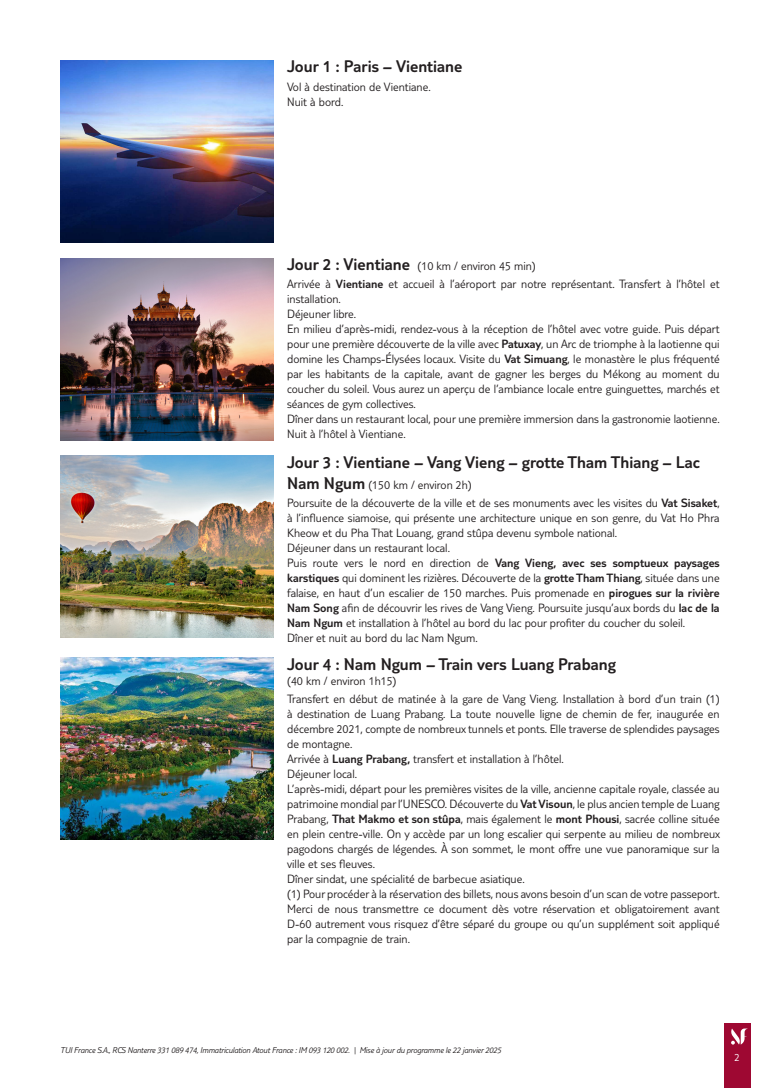
<style>
.page{position:relative;width:780px;height:1088px;background:#fff}
.page>*{position:absolute;margin:0;border:0;box-sizing:border-box;transform-origin:0 0}
.t1{font:300 17.5px "TUI Type";color:#231f20}
.t2{font:300 12.5px/15px "TUI Type";color:#231f20}
.t3{font:300 11.25px "TUI Type";color:#fff}
.t4{font:italic 300 8.75px "TUI Type";letter-spacing:-.02em;color:#231f20}
.s1{font-size:17.5px}
.s2{font-style:inherit}
</style>
<div class="page">
<div style="left:724px;top:1023px;width:26px;height:65px;background:#9e0832"></div>
<svg style="left:731px;top:1028px;width:17px;height:16px"></svg>
<img style="left:60px;top:60px;width:213px;height:182px">
<img style="left:60px;top:258px;width:213px;height:182px">
<img style="left:60px;top:456px;width:213px;height:182px">
<img style="left:60px;top:658px;width:213px;height:182px">
<h1 class="t1" style="left:287px;top:56px;width:177px">Jour 1 : Paris – Vientiane</h1>
<p class="t2" style="left:287px;top:79px;width:145px">Vol à destination de Vientiane.<br>Nuit à bord.</p>
<p class="t2" style="left:287px;top:256px;width:434px;line-height:18.5px"><span class="s1">Jour 2 : Vientiane</span> (10 km / environ 45 min)<br>Arrivée à <span class="s2">Vientiane</span> et accueil à l’aéroport par notre représentant. Transfert à l’hôtel et</p>
<p class="t2" style="left:287px;top:291px;width:434px">installation.<br>Déjeuner libre.<br>En milieu d’après-midi, rendez-vous à la réception de l’hôtel avec votre guide. Puis départ pour une première découverte de la ville avec <span class="s2">Patuxay</span>, un Arc de triomphe à la laotienne qui domine les Champs-Élysées locaux. Visite du <span class="s2">Vat Simuang</span>, le monastère le plus fréquenté par les habitants de la capitale, avant de gagner les berges du Mékong au moment du coucher du soleil. Vous aurez un aperçu de l’ambiance locale entre guinguettes, marchés et séances de gym collectives.<br>Dîner dans un restaurant local, pour une première immersion dans la gastronomie laotienne.<br>Nuit à l’hôtel à Vientiane.</p>
<h1 class="t1" style="left:287px;top:452px;width:414px">Jour 3 : Vientiane – Vang Vieng – grotte Tham Thiang – Lac</h1>
<p class="t2" style="left:287px;top:475px;width:434px;line-height:18.5px"><span class="s1">Nam Ngum</span> (150 km / environ 2h)<br>Poursuite de la découverte de la ville et de ses monuments avec les visites du <span class="s2">Vat Sisaket</span>,</p>
<p class="t2" style="left:287px;top:510px;width:434px">à l’influence siamoise, qui présente une architecture unique en son genre, du Vat Ho Phra Kheow et du Pha That Louang, grand stûpa devenu symbole national.<br>Déjeuner dans un restaurant local.<br>Puis route vers le nord en direction de <span class="s2">Vang Vieng, avec ses somptueux paysages karstiques</span> qui dominent les rizières. Découverte de la <span class="s2">grotte Tham Thiang</span>, située dans une falaise, en haut d’un escalier de 150 marches. Puis promenade en <span class="s2">pirogues sur la rivière Nam Song</span> afin de découvrir les rives de Vang Vieng. Poursuite jusqu’aux bords du <span class="s2">lac de la Nam Ngum</span> et installation à l’hôtel au bord du lac pour profiter du coucher du soleil.<br>Dîner et nuit au bord du lac Nam Ngum.</p>
<h1 class="t1" style="left:287px;top:654px;width:330px">Jour 4 : Nam Ngum – Train vers Luang Prabang</h1>
<p class="t2" style="left:287px;top:671px;width:434px;line-height:18.5px">(40 km / environ 1h15)<br>Transfert en début de matinée à la gare de Vang Vieng. Installation à bord d’un train (1)</p>
<p class="t2" style="left:287px;top:706px;width:434px">à destination de Luang Prabang. La toute nouvelle ligne de chemin de fer, inaugurée en décembre 2021, compte de nombreux tunnels et ponts. Elle traverse de splendides paysages de montagne.<br>Arrivée à <span class="s2">Luang Prabang,</span> transfert et installation à l’hôtel.<br>Déjeuner local.<br>L’après-midi, départ pour les premières visites de la ville, ancienne capitale royale, classée au patrimoine mondial par l’UNESCO. Découverte du <span class="s2">Vat Visoun</span>, le plus ancien temple de Luang Prabang, <span class="s2">That Makmo et son stûpa</span>, mais également le <span class="s2">mont Phousi</span>, sacrée colline située en plein centre-ville. On y accède par un long escalier qui serpente au milieu de nombreux pagodons chargés de légendes. À son sommet, le mont offre une vue panoramique sur la ville et ses fleuves.<br>Dîner sindat, une spécialité de barbecue asiatique.<br>(1) Pour procéder à la réservation des billets, nous avons besoin d’un scan de votre passeport.<br>Merci de nous transmettre ce document dès votre réservation et obligatoirement avant D-60 autrement vous risquez d’être séparé du groupe ou qu’un supplément soit appliqué par la compagnie de train.</p>
<p class="t4" style="left:60px;top:1045px;width:442px">TUI France S.A., RCS Nanterre 331 089 474, Immatriculation Atout France : IM 093 120 002. | Mise à jour du programme le 22 janvier 2025</p>
<p class="t3" style="left:734px;top:1050px;width:7px">2</p>
</div>
